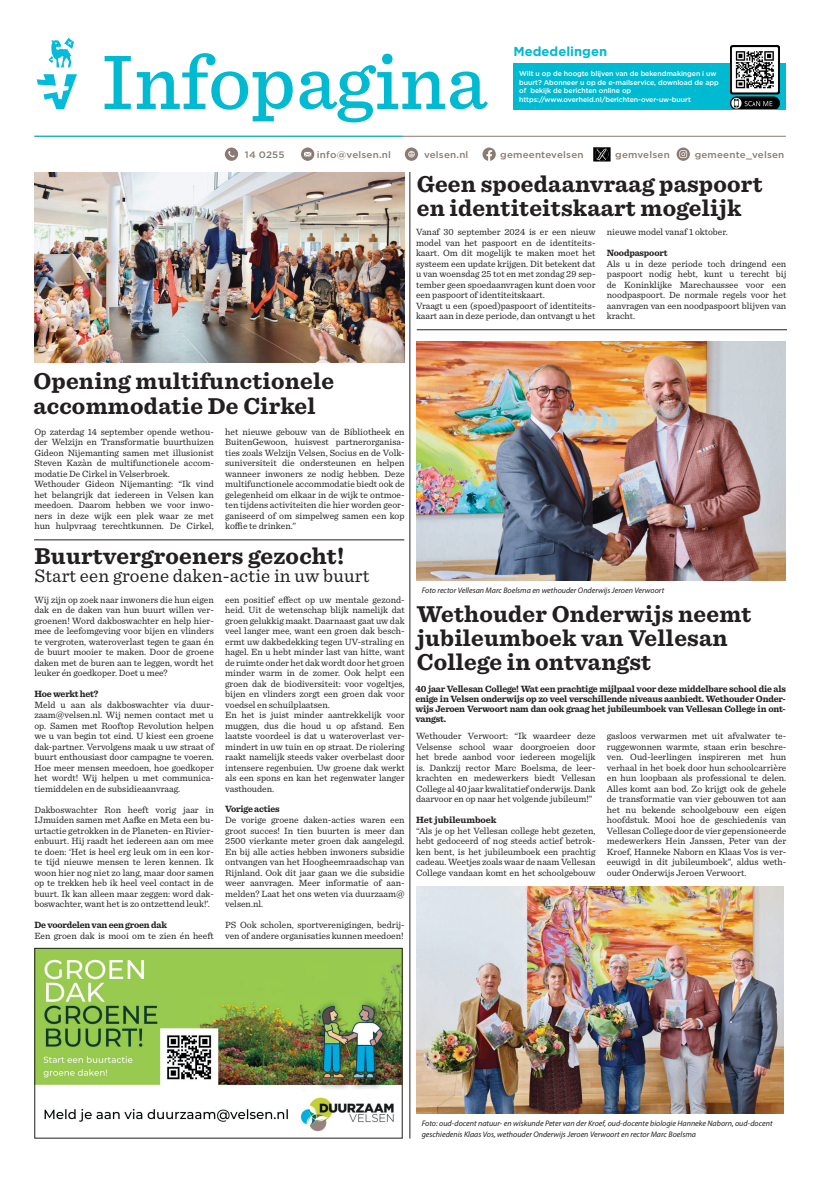
<style>
.page{position:relative;width:820px;height:1177px;background:#fff}
.page>*{position:absolute;margin:0;border:0;box-sizing:border-box;transform-origin:0 0}
.t1{font:500 80.6px "Sentinel";color:#00bad1}
.t2{font:700 24px/24.2px "Sentinel";letter-spacing:.01em;color:#231f20}
.t3{font:19px "Sentinel";letter-spacing:.01em;color:#231f20}
.t4{font:700 13px "Gotham";color:#00bad1}
.t5{font:9.5px/10.5px "Sentinel";color:#231f20;text-align:justify}
.t6{font:700 9.5px/10px "Sentinel";letter-spacing:-.02em;color:#231f20;text-align:justify}
.t7{font:700 9.5px "Sentinel";color:#231f20}
.t8{font:500 9.4px "Gotham";letter-spacing:.02em;color:#897b72;scale:1.05 1}
.t9{font:italic 8px/11.5px "Myriad Pro";color:#231f20}
.t10{font:500 7px/8.4px "Gotham";letter-spacing:-.01em;color:#fff}
</style>
<div class="page">
<hr style="left:34px;top:136px;width:751px;height:1px;background:#897b72">
<hr style="left:34px;top:136px;width:368px;height:1px;background:#00bad1">
<svg style="left:482px;top:147px;width:13px;height:14px"></svg>
<div style="left:225px;top:147px;width:13px;height:14px;background:#897b72;border-radius:50%"></div>
<svg style="left:228px;top:151px;width:6px;height:6px"></svg>
<svg style="left:301px;top:147px;width:13px;height:14px"></svg>
<svg style="left:304px;top:152px;width:7px;height:4px"></svg>
<svg style="left:404px;top:147px;width:14px;height:14px"></svg>
<svg style="left:408px;top:151px;width:6px;height:6px"></svg>
<svg style="left:676px;top:147px;width:13px;height:14px"></svg>
<svg style="left:679px;top:150px;width:8px;height:8px"></svg>
<svg style="left:37px;top:74px;width:40px;height:35px"></svg>
<svg style="left:48px;top:38px;width:26px;height:29px"></svg>
<div style="left:513px;top:63px;width:272px;height:47px;background:#00bad1"></div>
<img style="left:593px;top:147px;width:17px;height:14px">
<img style="left:595px;top:147px;width:13px;height:14px">
<svg style="left:598px;top:151px;width:7px;height:6px"></svg>
<hr style="left:409px;top:172px;width:1px;height:966px;background:#231f20">
<img style="left:730px;top:46px;width:48px;height:63px">
<hr style="left:416px;top:329px;width:370px;height:1px;background:#231f20">
<hr style="left:34px;top:539px;width:370px;height:1px;background:#231f20">
<img style="left:36px;top:949px;width:364px;height:183px">
<div style="left:34px;top:947px;width:368px;height:191px;border:1px solid #231f20"></div>
<img style="left:34px;top:173px;width:370px;height:190px">
<img style="left:416px;top:341px;width:369px;height:240px">
<img style="left:416px;top:886px;width:367px;height:227px">
<h1 class="t1" style="left:101px;top:21px;width:386px">Infopagina</h1>
<h3 class="t4" style="left:513px;top:43px;width:95px">Mededelingen</h3>
<p class="t10" style="left:519px;top:70px;width:201px">Wilt u op de hoogte blijven van de bekendmakingen i uw buurt? Abonneer u op de e-mailservice, download de app of bekijk de berichten online op https://www.overheid.nl/berichten-over-uw-buurt</p>
<p class="t8" style="left:245px;top:148px;width:39px">14 0255</p>
<p class="t8" style="left:317px;top:148px;width:72px">info@velsen.nl</p>
<p class="t8" style="left:424px;top:148px;width:44px">velsen.nl</p>
<p class="t8" style="left:500px;top:148px;width:81px">gemeentevelsen</p>
<p class="t8" style="left:615px;top:148px;width:53px">gemvelsen</p>
<p class="t8" style="left:694px;top:148px;width:87px">gemeente_velsen</p>
<h2 class="t2" style="left:416px;top:171px;width:347px">Geen spoedaanvraag paspoort en identiteitskaart mogelijk</h2>
<p class="t5" style="left:416px;top:226px;width:181px;text-align:left">Vanaf 30 september 2024 is er een nieuw model van het paspoort en de identiteits&shy;kaart. Om dit mogelijk te maken moet het systeem een update krijgen. Dit betekent dat u van woensdag 25 tot en met zondag 29 sep&shy;tember geen spoedaanvragen kunt doen voor een paspoort of identiteitskaart.<br>Vraagt u een (spoed)paspoort of identiteits&shy;kaart aan in deze periode, dan ontvangt u het</p>
<p class="t5" style="left:606px;top:226px;width:122px">nieuwe model vanaf 1 oktober.</p>
<p class="t6" style="left:606px;top:247px;width:62px">Noodpaspoort</p>
<p class="t5" style="left:606px;top:257px;width:181px">Als u in deze periode toch dringend een paspoort nodig hebt, kunt u terecht bij de Koninklijke Marechaussee voor een noodpaspoort. De normale regels voor het aanvragen van een noodpaspoort blijven van kracht.</p>
<h2 class="t2" style="left:33px;top:368px;width:302px">Opening multifunctionele accommodatie De Cirkel</h2>
<p class="t5" style="left:34px;top:425px;width:181px;text-align:left">Op zaterdag 14 september opende wethou&shy;der Welzijn en Transformatie buurthuizen Gideon Nijemanting samen met illusionist Steven Kazàn de multifunctionele accom&shy;modatie De Cirkel in Velserbroek.<br>Wethouder Gideon Nijemanting: “Ik vind het belangrijk dat iedereen in Velsen kan meedoen. Daarom hebben we voor inwo&shy;ners in deze wijk een plek waar ze met hun hulpvraag terechtkunnen. De Cirkel,</p>
<p class="t5" style="left:225px;top:425px;width:181px">het nieuwe gebouw van de Bibliotheek en BuitenGewoon, huisvest partnerorganisa&shy;ties zoals Welzijn Velsen, Socius en de Volk&shy;suniversiteit die ondersteunen en helpen wanneer inwoners ze nodig hebben. Deze multifunctionele accommodatie biedt ook de gelegenheid om elkaar in de wijk te ontmoe&shy;ten tijdens activiteiten die hier worden geor&shy;ganiseerd of om simpelweg samen een kop koffie te drinken.”</p>
<h2 class="t2" style="left:34px;top:542px;width:311px">Buurtvergroeners gezocht!</h2>
<h3 class="t3" style="left:34px;top:561px;width:336px">Start een groene daken-actie in uw buurt</h3>
<p class="t5" style="left:34px;top:593px;width:181px">Wij zijn op zoek naar inwoners die hun eigen dak en de daken van hun buurt willen ver&shy;groenen! Word dakboswachter en help hier&shy;mee de leefomgeving voor bijen en vlinders te vergroten, wateroverlast tegen te gaan én de buurt mooier te maken. Door de groene daken met de buren aan te leggen, wordt het leuker én goedkoper. Doet u mee?</p>
<p class="t6" style="left:34px;top:688px;width:66px">Hoe werkt het?</p>
<p class="t5" style="left:34px;top:698px;width:181px">Meld u aan als dakboswachter via duur&shy;zaam@velsen.nl. Wij nemen contact met u op. Samen met Rooftop Revolution helpen we u van begin tot eind. U kiest een groene dak-partner. Vervolgens maak u uw straat of buurt enthousiast door campagne te voeren.<br>Hoe meer mensen meedoen, hoe goedkoper het wordt! Wij helpen u met communica&shy;tiemiddelen en de subsidieaanvraag.</p>
<p class="t5" style="left:34px;top:803px;width:181px">Dakboswachter Ron heeft vorig jaar in IJmuiden samen met Aafke en Meta een bu&shy;urtactie getrokken in de Planeten- en Rivier&shy;enbuurt. Hij raadt het iedereen aan om mee te doen: ‘Het is heel erg leuk om in een kor&shy;te tijd nieuwe mensen te leren kennen. Ik woon hier nog niet zo lang, maar door samen op te trekken heb ik heel veel contact in de buurt. Ik kan alleen maar zeggen: word dak&shy;boswachter, want het is zo ontzettend leuk!’.</p>
<p class="t6" style="left:34px;top:919px;width:134px">De voordelen van een groen dak</p>
<p class="t5" style="left:34px;top:929px;width:181px">Een groen dak is mooi om te zien én heeft</p>
<p class="t5" style="left:225px;top:593px;width:181px;text-align:left">een positief effect op uw mentale gezond&shy;heid. Uit de wetenschap blijk namelijk dat groen gelukkig maakt. Daarnaast gaat uw dak veel langer mee, want een groen dak besch&shy;ermt uw dakbedekking tegen UV-straling en hagel. En u hebt minder last van hitte, want de ruimte onder het dak wordt door het groen minder warm in de zomer. Ook helpt een groen dak de biodiversiteit: voor vogeltjes, bijen en vlinders zorgt een groen dak voor voedsel en schuilplaatsen.<br>En het is juist minder aantrekkelijk voor muggen, dus die houd u op afstand. Een laatste voordeel is dat u wateroverlast ver&shy;mindert in uw tuin en op straat. De riolering raakt namelijk steeds vaker overbelast door intensere regenbuien. Uw groene dak werkt als een spons en kan het regenwater langer vasthouden.</p>
<p class="t6" style="left:225px;top:803px;width:56px">Vorige acties</p>
<p class="t5" style="left:225px;top:814px;width:181px">De vorige groene daken-acties waren een groot succes! In tien buurten is meer dan 2500 vierkante meter groen dak aangelegd.<br>En bij alle acties hebben inwoners subsidie ontvangen van het Hoogheemraadschap van Rijnland. Ook dit jaar gaan we die subsidie weer aanvragen. Meer informatie of aan&shy;melden? Laat het ons weten via duurzaam@ velsen.nl.</p>
<p class="t5" style="left:225px;top:919px;width:181px">PS Ook scholen, sportverenigingen, bedrij&shy;ven of andere organisaties kunnen meedoen!</p>
<p class="t9" style="left:421px;top:584px;width:244px">Foto rector Vellesan Marc Boelsma en wethouder Onderwijs Jeroen Verwoort</p>
<h2 class="t2" style="left:416px;top:600px;width:336px">Wethouder Onderwijs neemt jubileumboek van Vellesan<br>College in ontvangst</h2>
<p class="t6" style="left:415px;top:683px;width:372px">40 jaar Vellesan College! Wat een prachtige mijlpaal voor deze middelbare school die als enige in Velsen onderwijs op zo veel verschillende niveaus aanbiedt. Wethouder Onder&shy;wijs Jeroen Verwoort nam dan ook graag het jubileumboek van Vellesan College in ont&shy;vangst.</p>
<p class="t5" style="left:416px;top:730px;width:181px">Wethouder Verwoort: “Ik waardeer deze Velsense school waar doorgroeien door het brede aanbod voor iedereen mogelijk is. Dankzij rector Marc Boelsma, de leer&shy;krachten en medewerkers biedt Vellesan College al 40 jaar kwalitatief onderwijs. Dank daarvoor en op naar het volgende jubileum!”</p>
<p class="t7" style="left:416px;top:812px;width:82px">Het jubileumboek</p>
<p class="t5" style="left:416px;top:824px;width:181px">“Als je op het Vellesan college hebt gezeten, hebt gedoceerd of nog steeds actief betrok&shy;ken bent, is het jubileumboek een prachtig cadeau. Weetjes zoals waar de naam Vellesan College vandaan komt en het schoolgebouw</p>
<p class="t5" style="left:606px;top:730px;width:181px">gasloos verwarmen met uit afvalwater te&shy;ruggewonnen warmte, staan erin beschre&shy;ven. Oud-leerlingen inspireren met hun verhaal in het boek door hun schoolcarrière en hun loopbaan als professional te delen.<br>Alles komt aan bod. Zo krijgt ook de gehele de transformatie van vier gebouwen tot aan het nu bekende schoolgebouw een eigen hoofdstuk. Mooi hoe de geschiedenis van Vellesan College door de vier gepensioneerde medewerkers Hein Janssen, Peter van der Kroef, Hanneke Naborn en Klaas Vos is ver&shy;eeuwigd in dit jubileumboek”, aldus weth&shy;ouder Onderwijs Jeroen Verwoort.</p>
<p class="t9" style="left:421px;top:1116px;width:352px">Foto: oud-docent natuur- en wiskunde Peter van der Kroef, oud-docente biologie Hanneke Naborn, oud-docent geschiedenis Klaas Vos, wethouder Onderwijs Jeroen Verwoort en rector Marc Boelsma</p>
</div>
